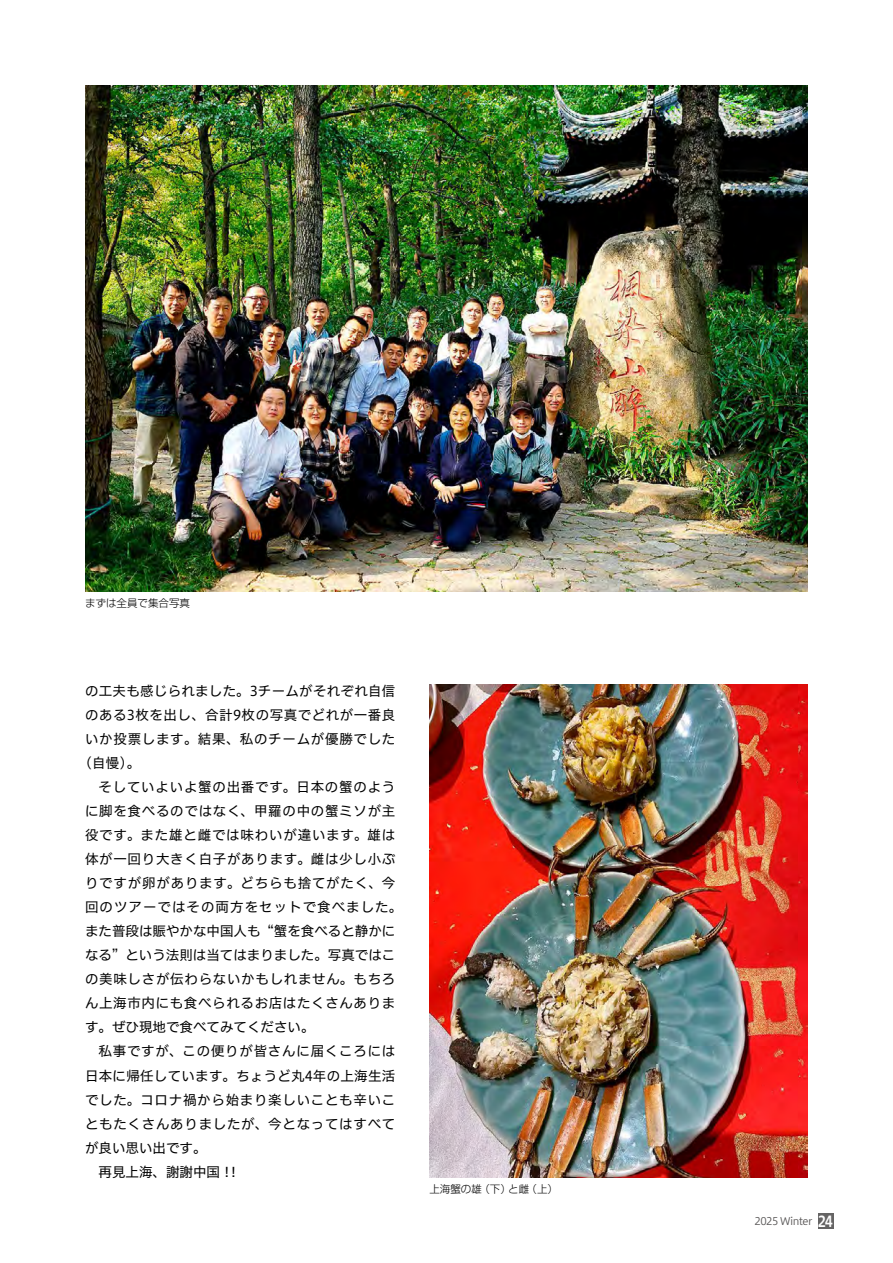
<style>
.page{position:relative;width:893px;height:1263px;background:#fff}
.page>*{position:absolute;margin:0;border:0;box-sizing:border-box;transform-origin:0 0}
.t1{font:13.5px/24px "Hiragino UD Sans F Std N W4";letter-spacing:.05em;color:#000}
.t2{font:300 10.5px "Shin Go Pro";color:#000}
.t3{font:10.5px "Hiragino UD Sans F Std N W3";letter-spacing:-.05em;color:#595757}
.s1{font-family:"Hiragino UD Sans F Std N W6";font-size:15px;color:#fff}
</style>
<div class="page">
<img style="left:85px;top:85px;width:723px;height:506px">
<img style="left:430px;top:685px;width:378px;height:493px">
<div style="left:818px;top:1213px;width:15px;height:16px;background:#656464"></div>
<p class="t2" style="left:85px;top:594px;width:106px">まずは全員で集合写真</p>
<p class="t1" style="left:85px;top:678px;width:319px">の工夫も感じられました。3チームがそれぞれ自信のある3枚を出し、合計9枚の写真でどれが一番良いか投票します。結果、私のチームが優勝でした(自慢)。<br>　そしていよいよ蟹の出番です。日本の蟹のように脚を食べるのではなく、甲羅の中の蟹ミソが主役です。また雄と雌では味わいが違います。雄は体が一回り大きく白子があります。雌は少し小ぶりですが卵があります。どちらも捨てがたく、今回のツアーではその両方をセットで食べました。また普段は賑やかな中国人も “蟹を食べると静かになる” という法則は当てはまりました。写真ではこの美味しさが伝わらないかもしれません。もちろん上海市内にも食べられるお店はたくさんあります。ぜひ現地で食べてみてください。<br>　私事ですが、この便りが皆さんに届くころには日本に帰任しています。ちょうど丸4年の上海生活でした。コロナ禍から始まり楽しいことも辛いこともたくさんありましたが、今となってはすべてが良い思い出です。<br>　再見上海、謝謝中国！！</p>
<p class="t2" style="left:429px;top:1180px;width:130px">上海蟹の雄（下）と雌（上）</p>
<p class="t3" style="left:754px;top:1213px;width:80px">2025 Winter <span class="s1">24</span></p>
</div>
